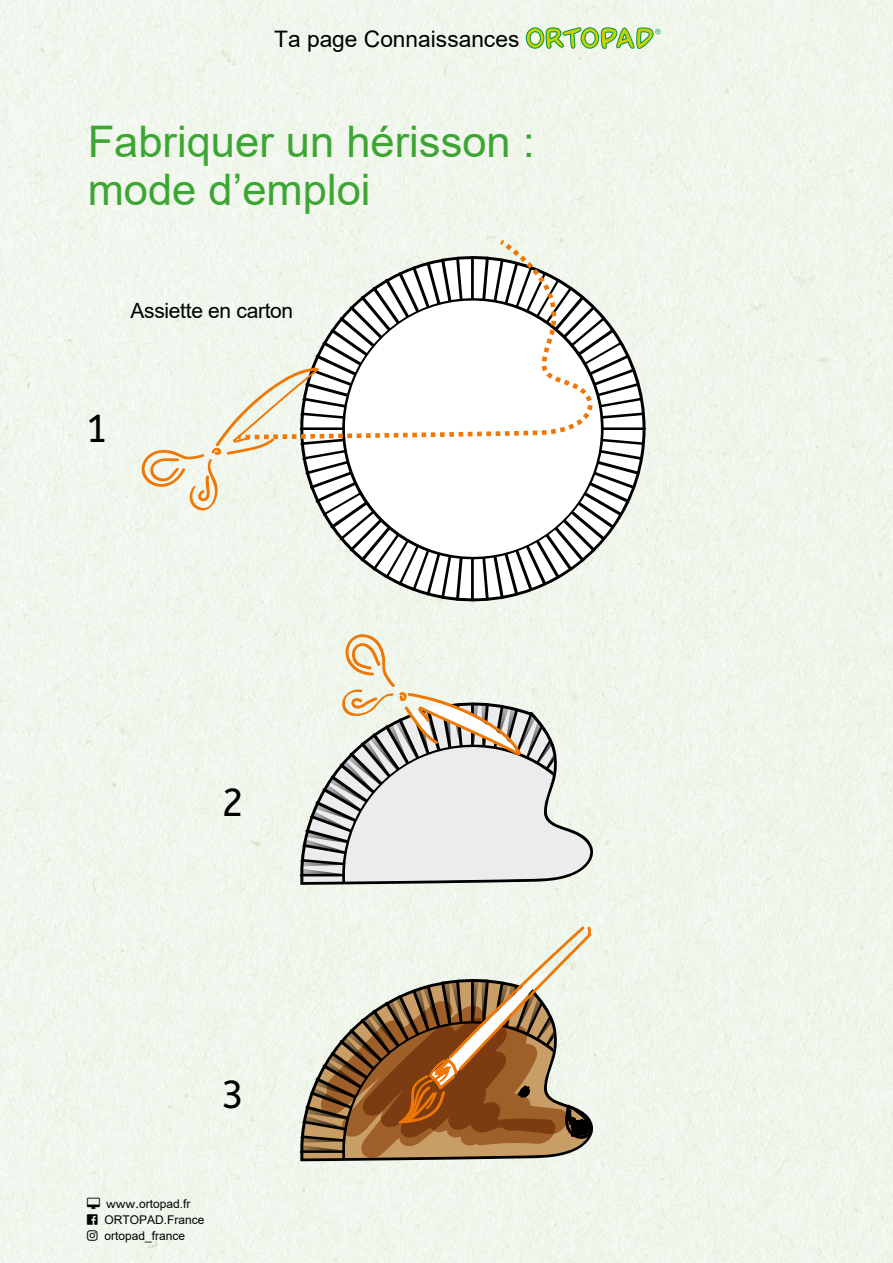
<style>
.page{position:relative;width:893px;height:1263px;background:#f0f6ec}
.page>*{position:absolute;margin:0;border:0;box-sizing:border-box;transform-origin:0 0}
.t1{font:43.5px/48.6px "Arial";color:#3da533}
.t2{font:39px "A Bee Zee";color:#000}
.t3{font:22.8px "Arial";color:#000}
.t4{font:21px "Arial";letter-spacing:-.015em;color:#000}
.t5{font:12px "Arial";color:#000}
.s1{font-family:"A Bee Zee"}
</style>
<div class="page">
<svg style="left:526px;top:26px;width:135px;height:25px;background:#b8d98e"></svg>
<svg style="left:496px;top:237px;width:13px;height:2px"></svg>
<div style="left:238px;top:239px;width:361px;height:16px;background:#f1f6ed"></div>
<svg style="left:140px;top:255px;width:506px;height:347px"></svg>
<svg style="left:299px;top:633px;width:294px;height:251px;background:#dbdad3"></svg>
<svg style="left:299px;top:925px;width:294px;height:235px;background:#b59c7e"></svg>
<svg style="left:87px;top:1198px;width:13px;height:26px"></svg>
<svg style="left:87px;top:1230px;width:11px;height:11px"></svg>
<h3 class="t3" style="left:274px;top:23px;width:247px">Ta page Connaissances</h3>
<h1 class="t1" style="left:88px;top:117px;width:449px">Fabriquer un hérisson : mode d’emploi</h1>
<h3 class="t4" style="left:131px;top:296px;width:164px">Assiette en carton</h3>
<h2 class="t2" style="left:85px;top:406px;width:25px">1</h2>
<h2 class="t2" style="left:221px;top:780px;width:25px">2</h2>
<h2 class="t2" style="left:221px;top:1071px;width:25px">3</h2>
<p class="t5" style="left:106px;top:1195px;width:86px"><span class="s1">www.</span>ortopad.fr</p>
<p class="t5" style="left:87px;top:1211px;width:119px">□□ ORTOPAD.France</p>
<p class="t5" style="left:87px;top:1227px;width:99px">■▲▼ ortopad_france</p>
</div>
